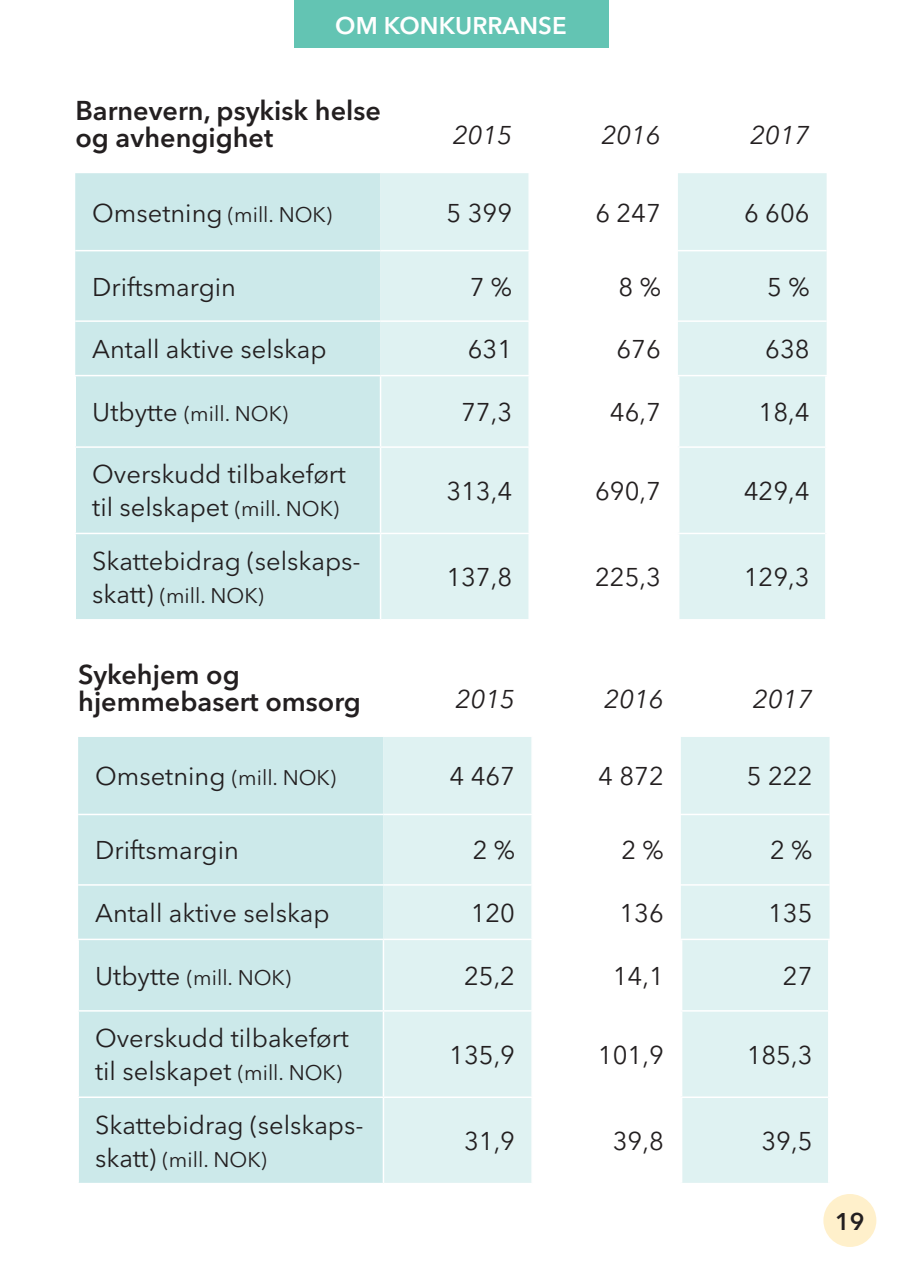
<style>
.page{position:relative;width:902px;height:1268px;background:#fff}
.page>*{position:absolute;margin:0;border:0;box-sizing:border-box;transform-origin:0 0}
.Sitat{font:600 27px/27px "Avenir Next LT Pro";color:#231f20}
.Sitat-2{font:25.5px/33px "Avenir Next LT Pro";color:#231f20}
.Sitat-3{font:italic 25.5px "Avenir Next LT Pro";color:#231f20}
.Kapittelinndeling{font:600 24px "Avenir Next LT Pro";color:#fff}
.t1{font:600 24px "Avenir Next LT Pro";color:#231f20}
.Sitat-4{font:21px "Avenir Next LT Pro";color:#231f20}
.s1{font-size:25.5px}
.s2{font-size:21px}
</style>
<div class="page">
<div style="left:823px;top:1193px;width:53px;height:53px;background:#fff0cb;border-radius:50%"></div>
<div style="left:293px;top:0;width:315px;height:47px;background:#63c4b3"></div>
<div style="left:75px;top:173px;width:305px;height:446px;background:#cce9ea"></div>
<svg style="left:380px;top:173px;width:446px;height:446px;fill:#dff2f2"></svg>
<hr style="left:528px;top:173px;width:2px;height:77px;background:#fff">
<hr style="left:380px;top:250px;width:149px;height:1px;background:#fff">
<hr style="left:529px;top:250px;width:149px;height:1px;background:#fff">
<hr style="left:528px;top:251px;width:2px;height:69px;background:#fff">
<hr style="left:678px;top:250px;width:148px;height:1px;background:#fff">
<hr style="left:380px;top:320px;width:149px;height:2px;background:#fff">
<hr style="left:529px;top:320px;width:149px;height:2px;background:#fff">
<hr style="left:528px;top:322px;width:2px;height:53px;background:#fff">
<hr style="left:678px;top:320px;width:148px;height:2px;background:#fff">
<hr style="left:528px;top:376px;width:2px;height:70px;background:#fff">
<hr style="left:528px;top:448px;width:2px;height:84px;background:#fff">
<hr style="left:528px;top:534px;width:2px;height:85px;background:#fff">
<hr style="left:75px;top:250px;width:305px;height:1px;background:#fff">
<hr style="left:75px;top:320px;width:305px;height:2px;background:#fff">
<hr style="left:74px;top:376px;width:2px;height:70px;background:#fff">
<hr style="left:380px;top:376px;width:1px;height:70px;background:#fff">
<hr style="left:676px;top:376px;width:3px;height:70px;background:#fff">
<hr style="left:825px;top:376px;width:3px;height:71px;background:#fff">
<hr style="left:74px;top:448px;width:2px;height:84px;background:#fff">
<hr style="left:380px;top:448px;width:1px;height:84px;background:#fff">
<hr style="left:676px;top:448px;width:3px;height:84px;background:#fff">
<hr style="left:825px;top:447px;width:3px;height:86px;background:#fff">
<hr style="left:74px;top:534px;width:2px;height:85px;background:#fff">
<hr style="left:380px;top:534px;width:1px;height:85px;background:#fff">
<hr style="left:676px;top:534px;width:3px;height:85px;background:#fff">
<hr style="left:825px;top:533px;width:3px;height:86px;background:#fff">
<hr style="left:74px;top:375px;width:306px;height:1px;background:#fff">
<hr style="left:380px;top:375px;width:149px;height:1px;background:#fff">
<hr style="left:529px;top:375px;width:149px;height:1px;background:#fff">
<hr style="left:678px;top:375px;width:150px;height:1px;background:#fff">
<hr style="left:74px;top:446px;width:306px;height:2px;background:#fff">
<hr style="left:380px;top:446px;width:149px;height:2px;background:#fff">
<hr style="left:529px;top:446px;width:149px;height:2px;background:#fff">
<hr style="left:678px;top:446px;width:147px;height:2px;background:#fff">
<hr style="left:74px;top:532px;width:306px;height:2px;background:#fff">
<hr style="left:380px;top:532px;width:149px;height:2px;background:#fff">
<hr style="left:529px;top:532px;width:149px;height:2px;background:#fff">
<hr style="left:678px;top:532px;width:147px;height:2px;background:#fff">
<div style="left:78px;top:737px;width:305px;height:445px;background:#cce9ea"></div>
<svg style="left:383px;top:737px;width:446px;height:445px;fill:#dff2f2"></svg>
<hr style="left:531px;top:736px;width:2px;height:77px;background:#fff">
<hr style="left:383px;top:813px;width:149px;height:2px;background:#fff">
<hr style="left:532px;top:813px;width:148px;height:2px;background:#fff">
<hr style="left:531px;top:815px;width:2px;height:69px;background:#fff">
<hr style="left:680px;top:813px;width:149px;height:2px;background:#fff">
<hr style="left:383px;top:884px;width:149px;height:1px;background:#fff">
<hr style="left:532px;top:884px;width:148px;height:1px;background:#fff">
<hr style="left:531px;top:885px;width:2px;height:53px;background:#fff">
<hr style="left:680px;top:884px;width:149px;height:1px;background:#fff">
<hr style="left:531px;top:939px;width:2px;height:70px;background:#fff">
<hr style="left:531px;top:1011px;width:2px;height:85px;background:#fff">
<hr style="left:531px;top:1097px;width:2px;height:85px;background:#fff">
<hr style="left:78px;top:813px;width:305px;height:2px;background:#fff">
<hr style="left:78px;top:884px;width:305px;height:1px;background:#fff">
<hr style="left:77px;top:939px;width:2px;height:70px;background:#fff">
<hr style="left:382px;top:939px;width:2px;height:70px;background:#fff">
<hr style="left:679px;top:939px;width:3px;height:70px;background:#fff">
<hr style="left:828px;top:939px;width:3px;height:71px;background:#fff">
<hr style="left:77px;top:1011px;width:2px;height:85px;background:#fff">
<hr style="left:382px;top:1011px;width:2px;height:85px;background:#fff">
<hr style="left:679px;top:1011px;width:3px;height:85px;background:#fff">
<hr style="left:828px;top:1010px;width:3px;height:86px;background:#fff">
<hr style="left:77px;top:1097px;width:2px;height:85px;background:#fff">
<hr style="left:382px;top:1097px;width:2px;height:85px;background:#fff">
<hr style="left:679px;top:1097px;width:3px;height:85px;background:#fff">
<hr style="left:828px;top:1096px;width:3px;height:86px;background:#fff">
<hr style="left:77px;top:938px;width:306px;height:1px;background:#fff">
<hr style="left:383px;top:938px;width:149px;height:1px;background:#fff">
<hr style="left:532px;top:938px;width:148px;height:1px;background:#fff">
<hr style="left:680px;top:938px;width:151px;height:1px;background:#fff">
<hr style="left:77px;top:1009px;width:306px;height:2px;background:#fff">
<hr style="left:383px;top:1009px;width:149px;height:2px;background:#fff">
<hr style="left:532px;top:1009px;width:148px;height:2px;background:#fff">
<hr style="left:680px;top:1009px;width:148px;height:2px;background:#fff">
<hr style="left:77px;top:1096px;width:306px;height:1px;background:#fff">
<hr style="left:383px;top:1096px;width:149px;height:1px;background:#fff">
<hr style="left:532px;top:1096px;width:148px;height:1px;background:#fff">
<hr style="left:680px;top:1096px;width:148px;height:1px;background:#fff">
<p class="Kapittelinndeling" style="left:335px;top:11px;width:233px">OM KONKURRANSE</p>
<p class="Sitat" style="left:75px;top:97px;width:307px">Barnevern, psykisk helse og avhengighet</p>
<p class="Sitat-3" style="left:453px;top:120px;width:61px">2015</p>
<p class="Sitat-3" style="left:601px;top:120px;width:61px">2016</p>
<p class="Sitat-3" style="left:750px;top:120px;width:61px">2017</p>
<p class="Sitat-4" style="left:92px;top:202px;width:241px"><span class="s1">Omsetning</span> (mill. NOK)</p>
<p class="Sitat-2" style="left:446px;top:196px;width:67px">5 399</p>
<p class="Sitat-2" style="left:595px;top:196px;width:67px">6 247</p>
<p class="Sitat-2" style="left:744px;top:196px;width:67px">6 606</p>
<p class="Sitat-2" style="left:92px;top:270px;width:145px">Driftsmargin</p>
<p class="Sitat-2" style="left:469px;top:270px;width:44px">7 %</p>
<p class="Sitat-2" style="left:618px;top:270px;width:44px">8 %</p>
<p class="Sitat-2" style="left:767px;top:270px;width:44px">5 %</p>
<p class="Sitat-2" style="left:92px;top:332px;width:236px">Antall aktive selskap</p>
<p class="Sitat-2" style="left:468px;top:332px;width:46px">631</p>
<p class="Sitat-2" style="left:616px;top:332px;width:46px">676</p>
<p class="Sitat-2" style="left:765px;top:332px;width:46px">638</p>
<p class="Sitat-4" style="left:92px;top:401px;width:197px"><span class="s1">Utbytte</span> (mill. NOK)</p>
<p class="Sitat-2" style="left:461px;top:395px;width:52px">77,3</p>
<p class="Sitat-2" style="left:609px;top:395px;width:52px">46,7</p>
<p class="Sitat-2" style="left:758px;top:395px;width:53px">18,4</p>
<p class="Sitat-2" style="left:92px;top:458px;width:255px">Overskudd tilbakeført til selskapet <span class="s2">(mill. NOK)</span></p>
<p class="Sitat-2" style="left:446px;top:474px;width:67px">313,4</p>
<p class="Sitat-2" style="left:595px;top:474px;width:67px">690,7</p>
<p class="Sitat-2" style="left:743px;top:474px;width:67px">429,4</p>
<p class="Sitat-2" style="left:92px;top:544px;width:270px">Skattebidrag (selskaps-</p>
<p class="Sitat-4" style="left:92px;top:583px;width:173px"><span class="s1">skatt)</span> (mill. NOK)</p>
<p class="Sitat" style="left:78px;top:661px;width:284px">Sykehjem og hjemmebasert omsorg</p>
<p class="Sitat-2" style="left:446px;top:560px;width:67px">137,8</p>
<p class="Sitat-2" style="left:595px;top:560px;width:67px">225,3</p>
<p class="Sitat-2" style="left:743px;top:560px;width:67px">129,3</p>
<p class="Sitat-3" style="left:456px;top:683px;width:61px">2015</p>
<p class="Sitat-3" style="left:604px;top:683px;width:61px">2016</p>
<p class="Sitat-3" style="left:753px;top:683px;width:61px">2017</p>
<p class="Sitat-4" style="left:95px;top:765px;width:242px"><span class="s1">Omsetning</span> (mill. NOK)</p>
<p class="Sitat-2" style="left:449px;top:759px;width:67px">4 467</p>
<p class="Sitat-2" style="left:598px;top:759px;width:67px">4 872</p>
<p class="Sitat-2" style="left:746px;top:759px;width:67px">5 222</p>
<p class="Sitat-2" style="left:95px;top:833px;width:145px">Driftsmargin</p>
<p class="Sitat-2" style="left:472px;top:833px;width:44px">2 %</p>
<p class="Sitat-2" style="left:621px;top:833px;width:44px">2 %</p>
<p class="Sitat-2" style="left:770px;top:833px;width:44px">2 %</p>
<p class="Sitat-2" style="left:95px;top:896px;width:236px">Antall aktive selskap</p>
<p class="Sitat-2" style="left:470px;top:896px;width:46px">120</p>
<p class="Sitat-2" style="left:619px;top:896px;width:46px">136</p>
<p class="Sitat-2" style="left:768px;top:896px;width:46px">135</p>
<p class="Sitat-4" style="left:95px;top:964px;width:197px"><span class="s1">Utbytte</span> (mill. NOK)</p>
<p class="Sitat-2" style="left:464px;top:959px;width:52px">25,2</p>
<p class="Sitat-2" style="left:612px;top:959px;width:52px">14,1</p>
<p class="Sitat-2" style="left:782px;top:959px;width:31px">27</p>
<p class="Sitat-2" style="left:95px;top:1021px;width:255px">Overskudd tilbakeført til selskapet <span class="s2">(mill. NOK)</span></p>
<p class="Sitat-2" style="left:449px;top:1038px;width:67px">135,9</p>
<p class="Sitat-2" style="left:598px;top:1038px;width:67px">101,9</p>
<p class="Sitat-2" style="left:746px;top:1038px;width:67px">185,3</p>
<p class="Sitat-2" style="left:95px;top:1107px;width:270px">Skattebidrag (selskaps-</p>
<p class="Sitat-4" style="left:95px;top:1146px;width:173px"><span class="s1">skatt)</span> (mill. NOK)</p>
<p class="Sitat-2" style="left:464px;top:1124px;width:52px">31,9</p>
<p class="Sitat-2" style="left:612px;top:1124px;width:52px">39,8</p>
<p class="Sitat-2" style="left:761px;top:1124px;width:52px">39,5</p>
<p class="t1" style="left:835px;top:1206px;width:31px">19</p>
</div>
